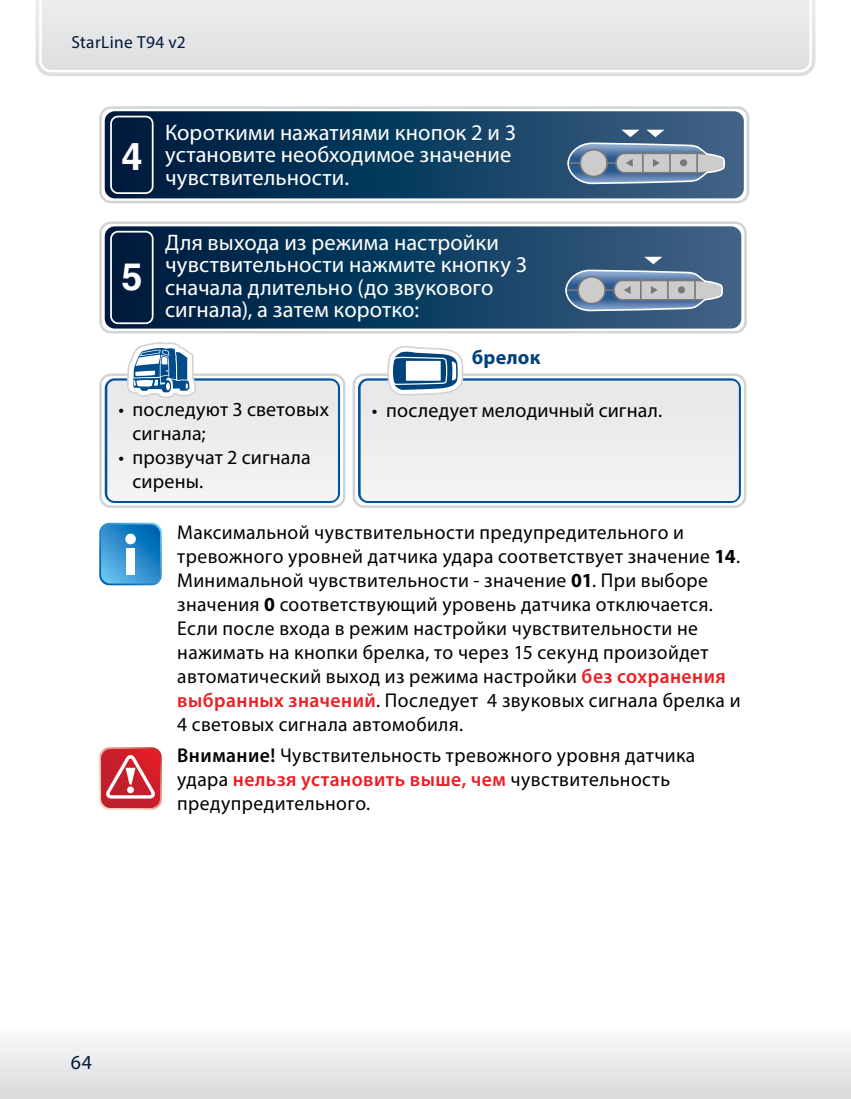
<style>
.page{position:relative;width:851px;height:1099px;background:#fff}
.page>*{position:absolute;margin:0;border:0;box-sizing:border-box;transform-origin:0 0}
.t1{font:700 37.5px "Helios";color:#fff}
.t2{font:22.5px/22.5px "Myriad Pro";letter-spacing:.005em;color:#fff}
.t3{font:20px/24px "Myriad Pro";letter-spacing:.02em;color:#000}
.t4{font:700 20px "Myriad Pro";letter-spacing:.015em;color:#00427a}
.t5{font:20px "Myriad Pro";color:#00183b}
.t6{font:17.5px "Myriad Pro";letter-spacing:.025em;color:#00183b}
.s1{font-weight:700}
.s2{font-weight:600;color:#ed1d24}
.s3{font-weight:600}
</style>
<div class="page">
<svg style="left:35px;top:0;width:780px;height:76px;background:#dfe0e2"></svg>
<div style="left:38px;top:0;width:774px;height:74px;background:#e5e6e7"></div>
<div style="left:0;top:1020px;width:850px;height:78px;background:linear-gradient(to bottom,#fff,#d9dadc)"></div>
<svg style="left:100px;top:108px;width:648px;height:94px"></svg>
<div style="left:99px;top:106px;width:650px;height:97px;border:2px solid #d1d3d4;border-radius:11px"></div>
<svg style="left:105px;top:111px;width:638px;height:87px;background:#103b5e"></svg>
<div style="left:110px;top:116px;width:43px;height:78px;border:2px solid #fff;border-radius:7px"></div>
<svg style="left:566px;top:130px;width:159px;height:55px;background:#788ea6"></svg>
<svg style="left:100px;top:223px;width:645px;height:109px"></svg>
<div style="left:99px;top:221px;width:647px;height:112px;border:2px solid #d1d3d4;border-radius:11px"></div>
<svg style="left:105px;top:226px;width:636px;height:102px;background:#113b5e"></svg>
<div style="left:110px;top:231px;width:43px;height:93px;border:2px solid #fff;border-radius:7px"></div>
<svg style="left:100px;top:375px;width:244px;height:131px"></svg>
<div style="left:99px;top:373px;width:246px;height:135px;border:2px solid #d1d3d4;border-radius:11px"></div>
<div style="left:352px;top:373px;width:394px;height:135px;border:2px solid #d1d3d4;border-radius:11px"></div>
<div style="left:105px;top:378px;width:235px;height:125px;background:#00529c;border-radius:10px"></div>
<div style="left:358px;top:378px;width:382px;height:125px;background:#00529c;border-radius:10px"></div>
<div style="left:360px;top:380px;width:378px;height:121px;background:#ededed"></div>
<svg style="left:564px;top:257px;width:159px;height:55px;background:#778da5"></svg>
<svg style="left:107px;top:342px;width:231px;height:159px"></svg>
<svg style="left:386px;top:313px;width:78px;height:101px"></svg>
<svg style="left:99px;top:522px;width:63px;height:63px;background:#3693cf"></svg>
<div style="left:125px;top:533px;width:11px;height:11px;background:#fff;border-radius:50%"></div>
<div style="left:126px;top:548px;width:9px;height:26px;background:#fff"></div>
<svg style="left:99px;top:747px;width:63px;height:62px;background:#d65159"></svg>
<div style="left:127px;top:786px;width:7px;height:7px;background:#fff;border-radius:50%"></div>
<p class="t6" style="left:71px;top:32px;width:116px">StarLine Т94 v2</p>
<h1 class="t1" style="left:121px;top:134px;width:23px">4</h1>
<h1 class="t1" style="left:121px;top:255px;width:23px">5</h1>
<p class="t2" style="left:165px;top:121px;width:352px">Короткими нажатиями кнопок 2 и 3 установите необходимое значение чувствительности.</p>
<p class="t2" style="left:165px;top:231px;width:363px">Для выхода из режима настройки чувствительности нажмите кнопку 3 сначала длительно (до звукового сигнала), а затем коротко:</p>
<p class="t4" style="left:471px;top:344px;width:70px">брелок</p>
<p class="t3" style="left:133px;top:397px;width:198px;text-indent:-14px">• последуют 3 световых сигнала;</p>
<p class="t3" style="left:133px;top:445px;width:180px;text-indent:-14px">• прозвучат 2 сигнала сирены.</p>
<p class="t3" style="left:372px;top:398px;width:292px">• последует мелодичный сигнал.</p>
<p class="t3" style="left:177px;top:520px;width:564px">Максимальной чувствительности предупредительного и тревожного уровней датчика удара соответствует значение <span class="s1">14</span>.<br>Минимальной чувствительности - значение <span class="s1">01</span>. При выборе значения <span class="s1">0</span> соответствующий уровень датчика отключается.<br>Если после входа в режим настройки чувствительности не нажимать на кнопки брелка, то через 15 секунд произойдет автоматический выход из режима настройки <span class="s2">без сохранения выбранных значений</span>. Последует 4 звуковых сигнала брелка и 4 световых сигнала автомобиля.</p>
<p class="t3" style="left:177px;top:743px;width:519px"><span class="s3">Внимание!</span> Чувствительность тревожного уровня датчика удара <span class="s2">нельзя установить выше, чем</span> чувствительность предупредительного.</p>
<p class="t5" style="left:71px;top:1049px;width:23px">64</p>
</div>
